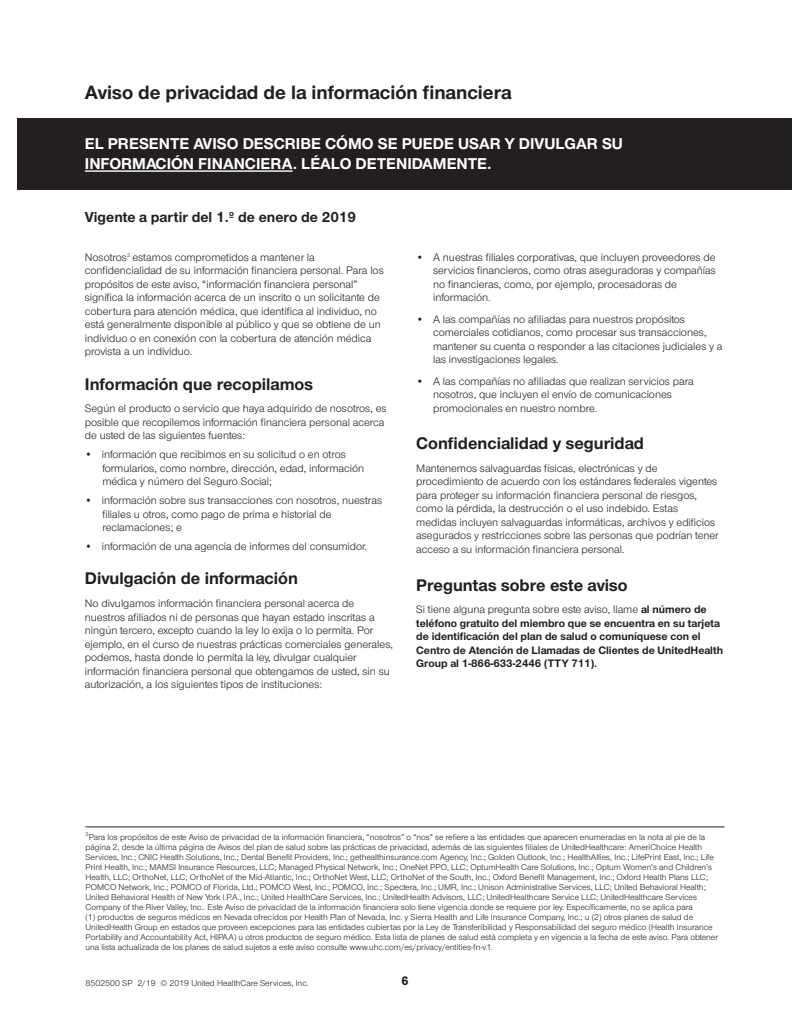
<style>
.page{position:relative;width:810px;height:1035px;background:#fff}
.page>*{position:absolute;margin:0;border:0;box-sizing:border-box;transform-origin:0 0}
.t1{font:700 20px "UHC Sans";color:#231f20}
.t2{font:700 17.5px "UHC Sans";color:#231f20}
.t3{font:700 16.25px/20px "UHC Sans";color:#fff}
.t4{font:700 15px "UHC Sans";color:#231f20}
.t5{font:700 12.5px "Akzidenz Grotesk Std";color:#231f20}
.t6{font:11.25px/13.5px "UHC Sans";color:#231f20}
.t7{font:700 11.25px/13.5px "UHC Sans";color:#231f20}
.t8{font:8.75px/10px "UHC Sans";color:#231f20}
.s1{font-weight:400}
</style>
<div class="page">
<div style="left:17px;top:118px;width:775px;height:71px;background:#231f20"></div>
<hr style="left:85px;top:170px;width:208px;height:2px;background:#fff">
<hr style="left:86px;top:827px;width:639px;height:1px;background:#231f20">
<h1 class="t1" style="left:85px;top:79px;width:428px">Aviso de privacidad de la información financiera</h1>
<h3 class="t3" style="left:85px;top:133px;width:540px">EL PRESENTE AVISO DESCRIBE CÓMO SE PUEDE USAR Y DIVULGAR SU<br>INFORMACIÓN FINANCIERA. LÉALO DETENIDAMENTE.</h3>
<h3 class="t4" style="left:85px;top:207px;width:273px">Vigente a partir del 1.º de enero de 2019</h3>
<p class="t6" style="left:85px;top:250px;width:300px">Nosotros<sup>3</sup> estamos comprometidos a mantener la confidencialidad de su información financiera personal. Para los propósitos de este aviso, “información financiera personal” significa la información acerca de un inscrito o un solicitante de cobertura para atención médica, que identifica al individuo, no está generalmente disponible al público y que se obtiene de un individuo o en conexión con la cobertura de atención médica provista a un individuo.</p>
<h2 class="t2" style="left:85px;top:372px;width:230px">Información que recopilamos</h2>
<p class="t6" style="left:85px;top:402px;width:303px">Según el producto o servicio que haya adquirido de nosotros, es posible que recopilemos información financiera personal acerca de usted de las siguientes fuentes:</p>
<p class="t6" style="left:102px;top:447px;width:263px;text-indent:-18px">• información que recibimos en su solicitud o en otros formularios, como nombre, dirección, edad, información médica y número del Seguro Social;</p>
<p class="t6" style="left:102px;top:493px;width:281px;text-indent:-18px">• información sobre sus transacciones con nosotros, nuestras filiales u otros, como pago de prima e historial de reclamaciones; e</p>
<p class="t6" style="left:85px;top:539px;width:284px">• información de una agencia de informes del consumidor.</p>
<h2 class="t2" style="left:85px;top:567px;width:215px">Divulgación de información</h2>
<p class="t6" style="left:85px;top:596px;width:310px">No divulgamos información financiera personal acerca de nuestros afiliados ni de personas que hayan estado inscritas a ningún tercero, excepto cuando la ley lo exija o lo permita. Por ejemplo, en el curso de nuestras prácticas comerciales generales, podemos, hasta donde lo permita la ley, divulgar cualquier información financiera personal que obtengamos de usted, sin su autorización, a los siguientes tipos de instituciones:</p>
<p class="t6" style="left:433px;top:250px;width:284px;text-indent:-17px">• A nuestras filiales corporativas, que incluyen proveedores de servicios financieros, como otras aseguradoras y compañías no financieras, como, por ejemplo, procesadoras de información.</p>
<p class="t6" style="left:433px;top:312px;width:291px;text-indent:-17px">• A las compañías no afiliadas para nuestros propósitos comerciales cotidianos, como procesar sus transacciones, mantener su cuenta o responder a las citaciones judiciales y a las investigaciones legales.</p>
<p class="t6" style="left:433px;top:374px;width:262px;text-indent:-17px">• A las compañías no afiliadas que realizan servicios para nosotros, que incluyen el envío de comunicaciones promocionales en nuestro nombre.</p>
<h2 class="t2" style="left:416px;top:432px;width:229px">Confidencialidad y seguridad</h2>
<p class="t6" style="left:416px;top:461px;width:304px">Mantenemos salvaguardas físicas, electrónicas y de procedimiento de acuerdo con los estándares federales vigentes para proteger su información financiera personal de riesgos, como la pérdida, la destrucción o el uso indebido. Estas medidas incluyen salvaguardas informáticas, archivos y edificios asegurados y restricciones sobre las personas que podrían tener acceso a su información financiera personal.</p>
<h2 class="t2" style="left:416px;top:573px;width:213px">Preguntas sobre este aviso</h2>
<p class="t7" style="left:416px;top:602px;width:308px"><span class="s1">Si tiene alguna pregunta sobre este aviso, llame</span> al número de teléfono gratuito del miembro que se encuentra en su tarjeta de identificación del plan de salud o comuníquese con el Centro de Atención de Llamadas de Clientes de UnitedHealth Group al 1-866-633-2446 (TTY 711).</p>
<p class="t8" style="left:86px;top:832px;width:634px"><sup>3</sup>Para los propósitos de este Aviso de privacidad de la información financiera, “nosotros” o “nos” se refiere a las entidades que aparecen enumeradas en la nota al pie de la página 2, desde la última página de Avisos del plan de salud sobre las prácticas de privacidad, además de las siguientes filiales de UnitedHealthcare: AmeriChoice Health Services, Inc.; CNIC Health Solutions, Inc.; Dental Benefit Providers, Inc.; gethealthinsurance.com Agency, Inc.; Golden Outlook, Inc.; HealthAllies, Inc.; LifePrint East, Inc.; Life Print Health, Inc.; MAMSI Insurance Resources, LLC; Managed Physical Network, Inc.; OneNet PPO, LLC; OptumHealth Care Solutions, Inc.; Optum Women’s and Children’s Health, LLC; OrthoNet, LLC; OrthoNet of the Mid-Atlantic, Inc.; OrthoNet West, LLC; OrthoNet of the South, Inc.; Oxford Benefit Management, Inc.; Oxford Health Plans LLC; POMCO Network, Inc.; POMCO of Florida, Ltd.; POMCO West, Inc.; POMCO, Inc.; Spectera, Inc.; UMR, Inc.; Unison Administrative Services, LLC; United Behavioral Health; United Behavioral Health of New York I.P.A., Inc.; United HealthCare Services, Inc.; UnitedHealth Advisors, LLC; UnitedHealthcare Service LLC; UnitedHealthcare Services Company of the River Valley, Inc.. Este Aviso de privacidad de la información financiera solo tiene vigencia donde se requiere por ley. Específicamente, no se aplica para<br>(1) productos de seguros médicos en Nevada ofrecidos por Health Plan of Nevada, Inc. y Sierra Health and Life Insurance Company, Inc.; u (2) otros planes de salud de UnitedHealth Group en estados que proveen excepciones para las entidades cubiertas por la Ley de Transferibilidad y Responsabilidad del seguro médico (Health Insurance Portability and Accountability Act, HIPAA) u otros productos de seguro médico. Esta lista de planes de salud está completa y en vigencia a la fecha de este aviso. Para obtener una lista actualizada de los planes de salud sujetos a este aviso consulte www.uhc.com/es/privacy/entities-fn-v1.</p>
<p class="t8" style="left:86px;top:978px;width:225px">8502500 SP 2/19 © 2019 United HealthCare Services, Inc.</p>
<p class="t5" style="left:401px;top:973px;width:9px">6</p>
</div>
